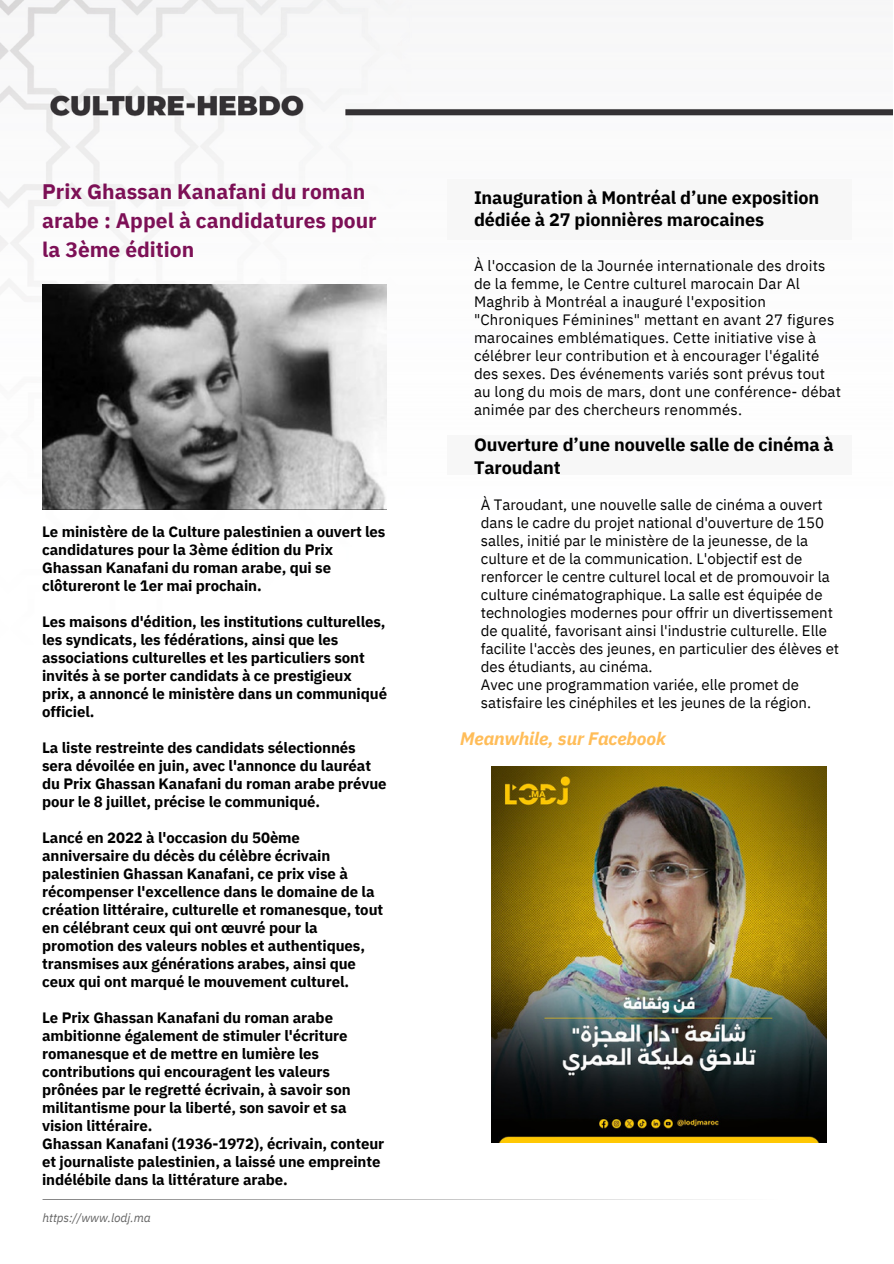
<style>
.page{position:relative;width:894px;height:1264px;background:#fff}
.page>*{position:absolute;margin:0;border:0;box-sizing:border-box;transform-origin:0 0}
.t1{font:700 21px/29.2px "IBM Plex Sans";color:#7d1056}
.t2{font:700 18px/22.5px "IBM Plex Sans";letter-spacing:-.005em;color:#000}
.t3{font:italic 700 18px "IBM Plex Sans";letter-spacing:-.005em;color:#ffbd59}
.t4{font:700 15px/18px "IBM Plex Sans";letter-spacing:-.005em;color:#000}
.t5{font:15px/18px "IBM Plex Sans";color:#000}
.t6{font:italic 12px "IBM Plex Sans";letter-spacing:-.005em;color:#646464}
</style>
<div class="page">
<img style="left:0;top:0;width:892px;height:1200px">
<svg style="left:42px;top:161px;width:808px;height:1px"></svg>
<svg style="left:43px;top:1199px;width:807px;height:1px"></svg>
<div style="left:446px;top:179px;width:405px;height:61px;background:#f7f7f7"></div>
<div style="left:446px;top:435px;width:405px;height:39px;background:#f7f7f7"></div>
<img style="left:491px;top:766px;width:335px;height:376px">
<img style="left:42px;top:284px;width:344px;height:225px">
<h3 class="t1" style="left:42px;top:176px;width:336px">Prix Ghassan Kanafani du roman arabe : Appel à candidatures pour la 3ème édition</h3>
<h3 class="t4" style="left:42px;top:522px;width:345px">Le ministère de la Culture palestinien a ouvert les candidatures pour la 3ème édition du Prix Ghassan Kanafani du roman arabe, qui se clôtureront le 1er mai prochain.</h3>
<h3 class="t4" style="left:42px;top:612px;width:346px">Les maisons d'édition, les institutions culturelles, les syndicats, les fédérations, ainsi que les associations culturelles et les particuliers sont invités à se porter candidats à ce prestigieux prix, a annoncé le ministère dans un communiqué officiel.</h3>
<h2 class="t4" style="left:42px;top:738px;width:346px">La liste restreinte des candidats sélectionnés sera dévoilée en juin, avec l'annonce du lauréat du Prix Ghassan Kanafani du roman arabe prévue pour le 8 juillet, précise le communiqué.</h2>
<p class="t4" style="left:42px;top:828px;width:342px">Lancé en 2022 à l'occasion du 50ème anniversaire du décès du célèbre écrivain palestinien Ghassan Kanafani, ce prix vise à récompenser l'excellence dans le domaine de la création littéraire, culturelle et romanesque, tout en célébrant ceux qui ont œuvré pour la promotion des valeurs nobles et authentiques, transmises aux générations arabes, ainsi que ceux qui ont marqué le mouvement culturel.</p>
<p class="t4" style="left:42px;top:1008px;width:343px">Le Prix Ghassan Kanafani du roman arabe ambitionne également de stimuler l'écriture romanesque et de mettre en lumière les contributions qui encouragent les valeurs prônées par le regretté écrivain, à savoir son militantisme pour la liberté, son savoir et sa vision littéraire.<br>Ghassan Kanafani (1936-1972), écrivain, conteur et journaliste palestinien, a laissé une empreinte indélébile dans la littérature arabe.</p>
<h4 class="t6" style="left:43px;top:1209px;width:110px">https://www.lodj.ma</h4>
<p class="t2" style="left:474px;top:186px;width:346px">Inauguration à Montréal d’une exposition dédiée à 27 pionnières marocaines</p>
<h2 class="t5" style="left:474px;top:256px;width:368px">À l'occasion de la Journée internationale des droits de la femme, le Centre culturel marocain Dar Al Maghrib à Montréal a inauguré l'exposition "Chroniques Féminines" mettant en avant 27 figures marocaines emblématiques. Cette initiative vise à célébrer leur contribution et à encourager l'égalité des sexes. Des événements variés sont prévus tout au long du mois de mars, dont une conférence- débat animée par des chercheurs renommés.</h2>
<h4 class="t2" style="left:474px;top:433px;width:361px">Ouverture d’une nouvelle salle de cinéma à<br>Taroudant</h4>
<h3 class="t5" style="left:480px;top:495px;width:360px">À Taroudant, une nouvelle salle de cinéma a ouvert dans le cadre du projet national d'ouverture de 150 salles, initié par le ministère de la jeunesse, de la culture et de la communication. L'objectif est de renforcer le centre culturel local et de promouvoir la culture cinématographique. La salle est équipée de technologies modernes pour offrir un divertissement de qualité, favorisant ainsi l'industrie culturelle. Elle facilite l'accès des jeunes, en particulier des élèves et des étudiants, au cinéma.<br>Avec une programmation variée, elle promet de satisfaire les cinéphiles et les jeunes de la région.</h3>
<h3 class="t3" style="left:460px;top:726px;width:207px">Meanwhile, sur Facebook</h3>
</div>
